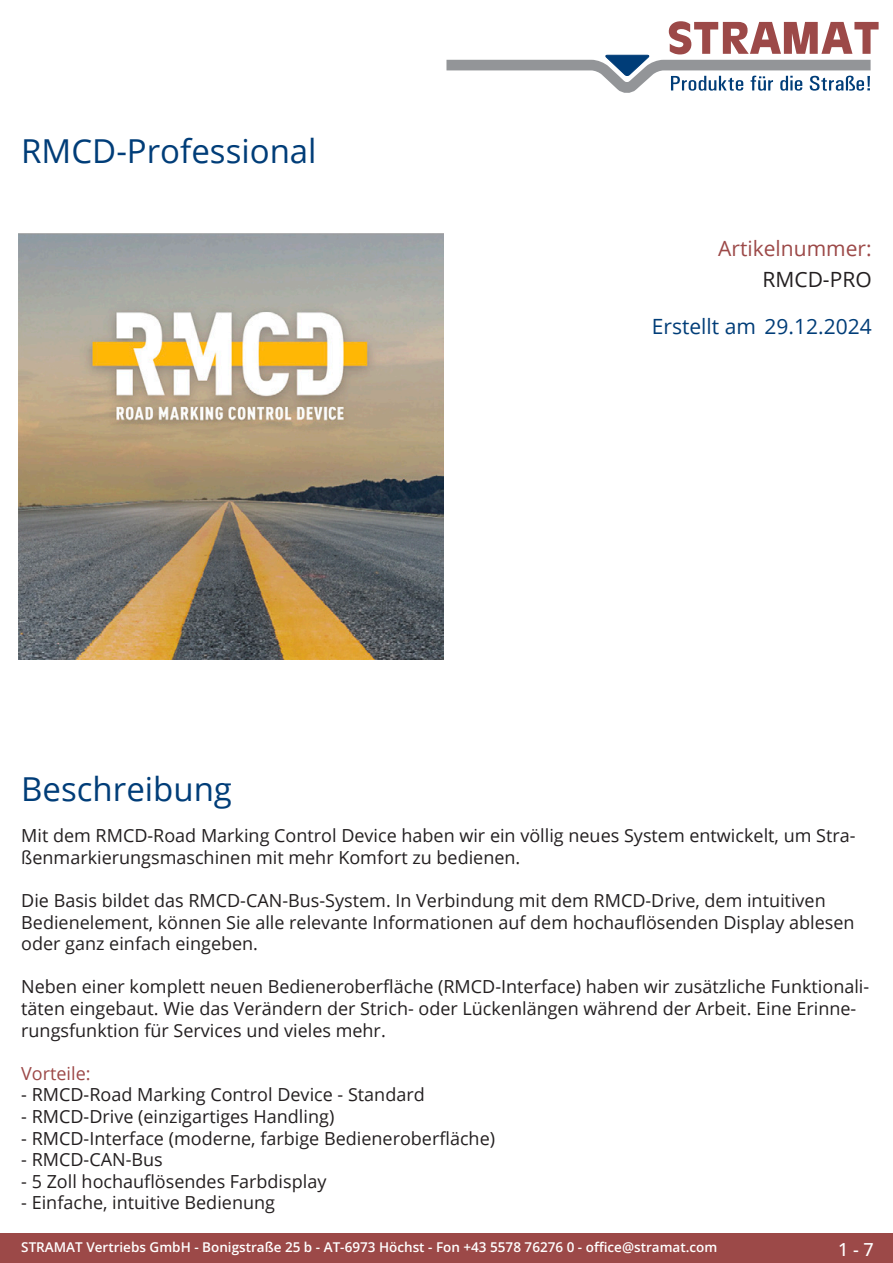
<style>
.page{position:relative;width:893px;height:1263px;background:#fff}
.page>*{position:absolute;margin:0;border:0;box-sizing:border-box;transform-origin:0 0}
.Produkttitel{font:33px "Open Sans";color:#003d78}
.Erstellungsdatum{font:21px "Open Sans";color:#003d78}
.TechDaten_Überschrif{font:21px "Open Sans";color:#9c4948}
.TechDaten_Inhalt{font:21px "Open Sans";color:#231f20}
.Beschreibung_Text{font:18px/21.6px "Open Sans";color:#231f20}
.Beschreibung_Text-2{font:18px "Open Sans";color:#9c4948}
.t1{font:500 18px "Open Sans";color:#fff}
.t2{font:600 13.5px "Open Sans";color:#fff}
</style>
<div class="page">
<div style="left:0;top:1233px;width:893px;height:30px;background:#9c4948"></div>
<svg style="left:446px;top:21px;width:433px;height:72px"></svg>
<img style="left:18px;top:234px;width:425px;height:425px">
<p class="Produkttitel" style="left:21px;top:128px;width:297px">RMCD-Professional</p>
<p class="TechDaten_Überschrif" style="left:718px;top:234px;width:155px">Artikelnummer:</p>
<p class="TechDaten_Inhalt" style="left:762px;top:265px;width:111px">RMCD-PRO</p>
<p class="Erstellungsdatum" style="left:652px;top:312px;width:221px">Erstellt am 29.12.2024</p>
<p class="Produkttitel" style="left:21px;top:766px;width:212px">Beschreibung</p>
<p class="Beschreibung_Text" style="left:21px;top:824px;width:834px">Mit dem RMCD-Road Marking Control Device haben wir ein völlig neues System entwickelt, um Stra&shy;ßenmarkierungsmaschinen mit mehr Komfort zu bedienen.</p>
<p class="Beschreibung_Text" style="left:21px;top:889px;width:835px">Die Basis bildet das RMCD-CAN-Bus-System. In Verbindung mit dem RMCD-Drive, dem intuitiven<br>Bedienelement, können Sie alle relevante Informationen auf dem hochauflösenden Display ablesen oder ganz einfach eingeben.</p>
<p class="Beschreibung_Text" style="left:21px;top:975px;width:848px">Neben einer komplett neuen Bedieneroberfläche (RMCD-Interface) haben wir zusätzliche Funktionali&shy;täten eingebaut. Wie das Verändern der Strich- oder Lückenlängen während der Arbeit. Eine Erinne&shy;rungsfunktion für Services und vieles mehr.</p>
<p class="Beschreibung_Text-2" style="left:21px;top:1061px;width:71px">Vorteile:</p>
<p class="Beschreibung_Text" style="left:21px;top:1083px;width:405px">- RMCD-Road Marking Control Device - Standard</p>
<p class="Beschreibung_Text" style="left:21px;top:1105px;width:315px">- RMCD-Drive (einzigartiges Handling)</p>
<p class="Beschreibung_Text" style="left:21px;top:1127px;width:475px">- RMCD-Interface (moderne, farbige Bedieneroberfläche)</p>
<p class="Beschreibung_Text" style="left:21px;top:1148px;width:143px">- RMCD-CAN-Bus</p>
<p class="Beschreibung_Text" style="left:21px;top:1170px;width:307px">- 5 Zoll hochauflösendes Farbdisplay</p>
<p class="Beschreibung_Text" style="left:21px;top:1191px;width:255px">- Einfache, intuitive Bedienung</p>
<p class="t2" style="left:21px;top:1238px;width:698px">STRAMAT Vertriebs GmbH - Bonigstraße 25 b - AT-6973 Höchst - Fon +43 5578 76276 0 - office@stramat.com</p>
<p class="t1" style="left:838px;top:1237px;width:37px">1 - 7</p>
</div>
